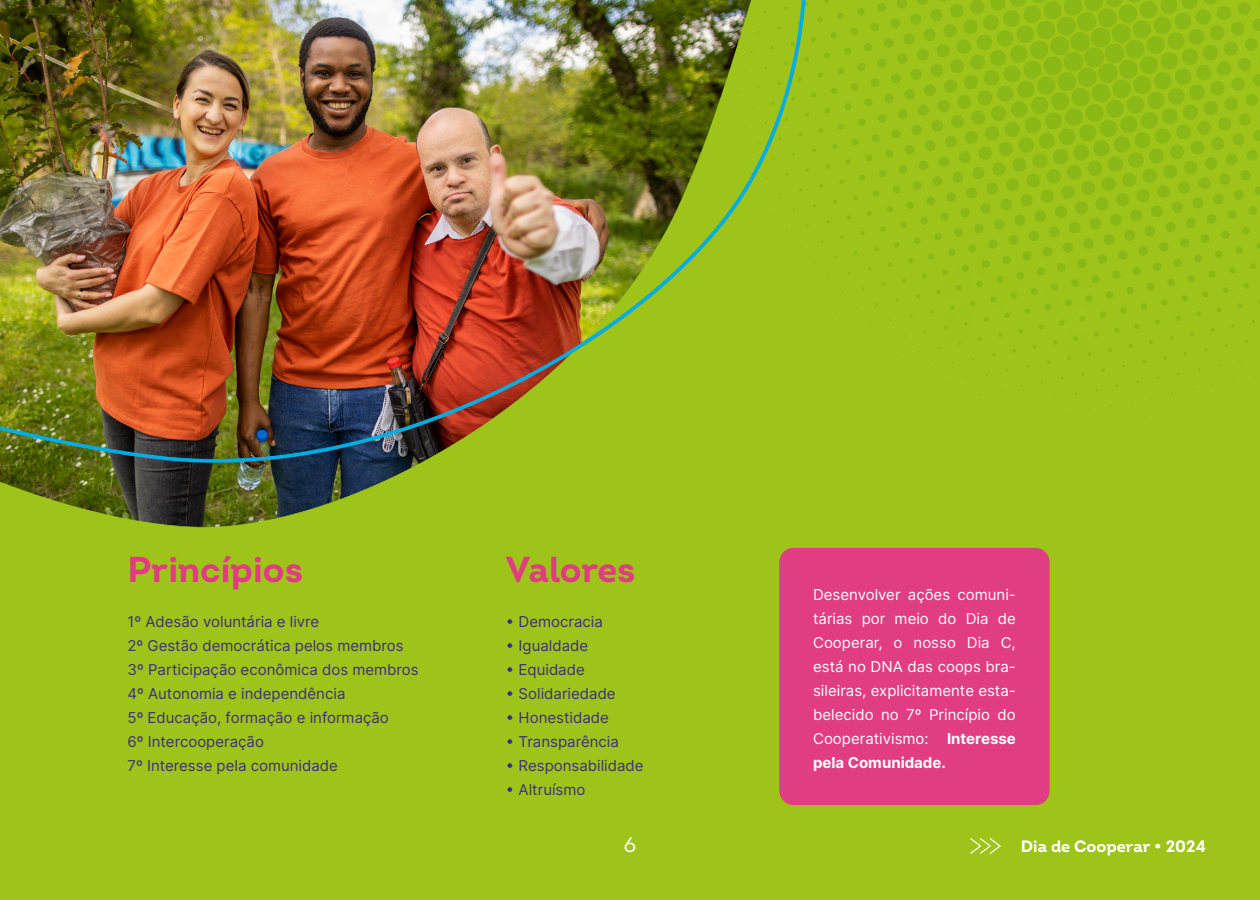
<style>
.page{position:relative;width:1260px;height:900px;background:#fff}
.page>*{position:absolute;margin:0;border:0;box-sizing:border-box;transform-origin:0 0}
.t1{font:700 36px "Intro";color:#e13c82}
.t2{font:21px "Intro";color:#fff}
.t3{font:700 16.5px "Intro";color:#fff}
.t4{font:15px/24px "Inter";color:#3c2e80}
.t5{font:15px/24px "Inter";color:#fff;text-align:justify}
.s1{font-weight:700}
</style>
<div class="page">
<img style="left:0;top:0;width:1260px;height:900px">
<div style="left:779px;top:548px;width:271px;height:257px;background:#e03d82;border-radius:14px"></div>
<svg style="left:970px;top:838px;width:31px;height:16px"></svg>
<h1 class="t1" style="left:128px;top:546px;width:177px">Princípios</h1>
<p class="t4" style="left:128px;top:609px;width:293px">1º Adesão voluntária e livre<br>2º Gestão democrática pelos membros<br>3º Participação econômica dos membros<br>4º Autonomia e independência<br>5º Educação, formação e informação<br>6º Intercooperação<br>7º Interesse pela comunidade</p>
<h1 class="t1" style="left:506px;top:546px;width:131px">Valores</h1>
<p class="t4" style="left:506px;top:609px;width:98px">• Democracia</p>
<p class="t4" style="left:506px;top:633px;width:84px">• Igualdade</p>
<p class="t4" style="left:506px;top:657px;width:80px">• Equidade</p>
<p class="t4" style="left:506px;top:681px;width:111px">• Solidariedade</p>
<p class="t4" style="left:506px;top:705px;width:104px">• Honestidade</p>
<p class="t4" style="left:506px;top:729px;width:114px">• Transparência</p>
<p class="t4" style="left:506px;top:753px;width:139px">• Responsabilidade</p>
<p class="t4" style="left:506px;top:777px;width:81px">• Altruísmo</p>
<p class="t5" style="left:813px;top:582px;width:204px">Desenvolver ações comuni&shy;tárias por meio do Dia de Cooperar, o nosso Dia C, está no DNA das coops bra&shy;sileiras, explicitamente esta&shy;belecido no 7º Princípio do Cooperativismo: <span class="s1">Interesse pela Comunidade.</span></p>
<h2 class="t2" style="left:624px;top:832px;width:14px">6</h2>
<p class="t3" style="left:1021px;top:836px;width:187px">Dia de Cooperar • 2024</p>
</div>
